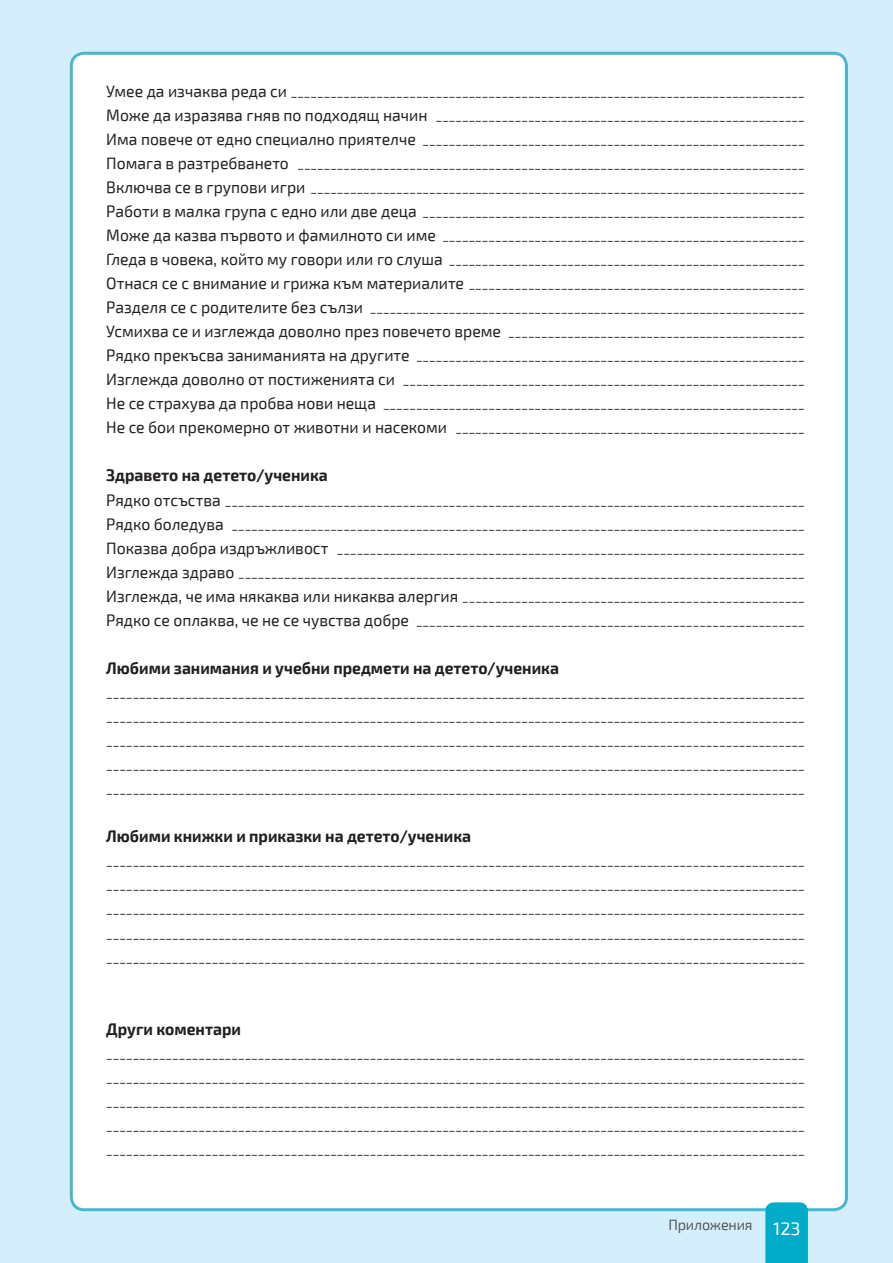
<style>
.page{position:relative;width:893px;height:1263px;background:#d4effb}
.page>*{position:absolute;margin:0;border:0;box-sizing:border-box;transform-origin:0 0}
.t1{font:700 16.5px "Exo 2";color:#231f20;scale:.95 1}
.t2{font:15px "Exo 2";letter-spacing:-.01em;color:#57585a;scale:.95 1}
.t3{font:12px "Exo 2";color:#231f20;scale:.95 1}
.s1{font-size:16.5px}
.s2{font-size:18px;color:#fff}
</style>
<div class="page">
<div style="left:71px;top:53px;width:775px;height:1157px;background:#fff;border-radius:13px"></div>
<div style="left:765px;top:1202px;width:43px;height:61px;background:#00acc7"></div>
<p class="t3" style="left:106px;top:85px;width:737px"><span class="s1">Умее да изчаква реда си</span> ______________________________________________________________________________</p>
<p class="t3" style="left:106px;top:109px;width:737px"><span class="s1">Може да изразява гняв по подходящ начин</span> ________________________________________________________</p>
<p class="t3" style="left:106px;top:133px;width:737px"><span class="s1">Има повече от едно специално приятелче</span> __________________________________________________________</p>
<p class="t3" style="left:106px;top:158px;width:737px"><span class="s1">Помага в разтребването</span> _____________________________________________________________________________</p>
<p class="t3" style="left:106px;top:182px;width:737px"><span class="s1">Включва се в групови игри</span> ___________________________________________________________________________</p>
<p class="t3" style="left:106px;top:206px;width:737px"><span class="s1">Работи в малка група с едно или две деца</span> __________________________________________________________</p>
<p class="t3" style="left:106px;top:230px;width:737px"><span class="s1">Може да казва първото и фамилното си име</span> _______________________________________________________</p>
<p class="t3" style="left:106px;top:254px;width:737px"><span class="s1">Гледа в човека, който му говори или го слуша</span> ______________________________________________________</p>
<p class="t3" style="left:106px;top:278px;width:737px"><span class="s1">Отнася се с внимание и грижа към материалите</span> ___________________________________________________</p>
<p class="t3" style="left:106px;top:302px;width:737px"><span class="s1">Разделя се с родителите без сълзи</span> __________________________________________________________________</p>
<p class="t3" style="left:106px;top:326px;width:737px"><span class="s1">Усмихва се и изглежда доволно през повечето време</span> _____________________________________________</p>
<p class="t3" style="left:106px;top:350px;width:737px"><span class="s1">Рядко прекъсва заниманията на другите</span> ___________________________________________________________</p>
<p class="t3" style="left:106px;top:374px;width:737px"><span class="s1">Изглежда доволно от постиженията си</span> _____________________________________________________________</p>
<p class="t3" style="left:106px;top:398px;width:737px"><span class="s1">Не се страхува да пробва нови неща</span> ________________________________________________________________</p>
<p class="t3" style="left:106px;top:422px;width:737px"><span class="s1">Не се бои прекомерно от животни и насекоми</span> _____________________________________________________</p>
<p class="t1" style="left:106px;top:466px;width:235px">Здравето на детето/ученика</p>
<p class="t3" style="left:106px;top:494px;width:737px"><span class="s1">Рядко отсъства</span> ________________________________________________________________________________________</p>
<p class="t3" style="left:106px;top:518px;width:737px"><span class="s1">Рядко боледува</span> _______________________________________________________________________________________</p>
<p class="t3" style="left:106px;top:542px;width:737px"><span class="s1">Показва добра издръжливост</span> _______________________________________________________________________</p>
<p class="t3" style="left:106px;top:566px;width:737px"><span class="s1">Изглежда здраво</span> ______________________________________________________________________________________</p>
<p class="t3" style="left:106px;top:590px;width:737px"><span class="s1">Изглежда, че има някаква или никаква алергия</span> ____________________________________________________</p>
<p class="t3" style="left:106px;top:615px;width:737px"><span class="s1">Рядко се оплаква, че не се чувства добре</span> ___________________________________________________________</p>
<p class="t1" style="left:106px;top:658px;width:478px">Любими занимания и учебни предмети на детето/ученика</p>
<p class="t3" style="left:106px;top:687px;width:737px">__________________________________________________________________________________________________________</p>
<p class="t3" style="left:106px;top:711px;width:737px">__________________________________________________________________________________________________________</p>
<p class="t3" style="left:106px;top:735px;width:737px">__________________________________________________________________________________________________________</p>
<p class="t3" style="left:106px;top:759px;width:737px">__________________________________________________________________________________________________________</p>
<p class="t3" style="left:106px;top:783px;width:737px">__________________________________________________________________________________________________________</p>
<p class="t1" style="left:106px;top:827px;width:386px">Любими книжки и приказки на детето/ученика</p>
<p class="t3" style="left:106px;top:855px;width:737px">__________________________________________________________________________________________________________</p>
<p class="t3" style="left:106px;top:879px;width:737px">__________________________________________________________________________________________________________</p>
<p class="t3" style="left:106px;top:903px;width:737px">__________________________________________________________________________________________________________</p>
<p class="t3" style="left:106px;top:927px;width:737px">__________________________________________________________________________________________________________</p>
<p class="t3" style="left:106px;top:951px;width:737px">__________________________________________________________________________________________________________</p>
<p class="t1" style="left:106px;top:1019px;width:143px">Други коментари</p>
<p class="t3" style="left:106px;top:1047px;width:737px">__________________________________________________________________________________________________________</p>
<p class="t3" style="left:106px;top:1072px;width:737px">__________________________________________________________________________________________________________</p>
<p class="t3" style="left:106px;top:1096px;width:737px">__________________________________________________________________________________________________________</p>
<p class="t3" style="left:106px;top:1120px;width:737px">__________________________________________________________________________________________________________</p>
<p class="t3" style="left:106px;top:1144px;width:737px">__________________________________________________________________________________________________________</p>
<p class="t2" style="left:668px;top:1216px;width:141px">Приложения <span class="s2">123</span></p>
</div>
